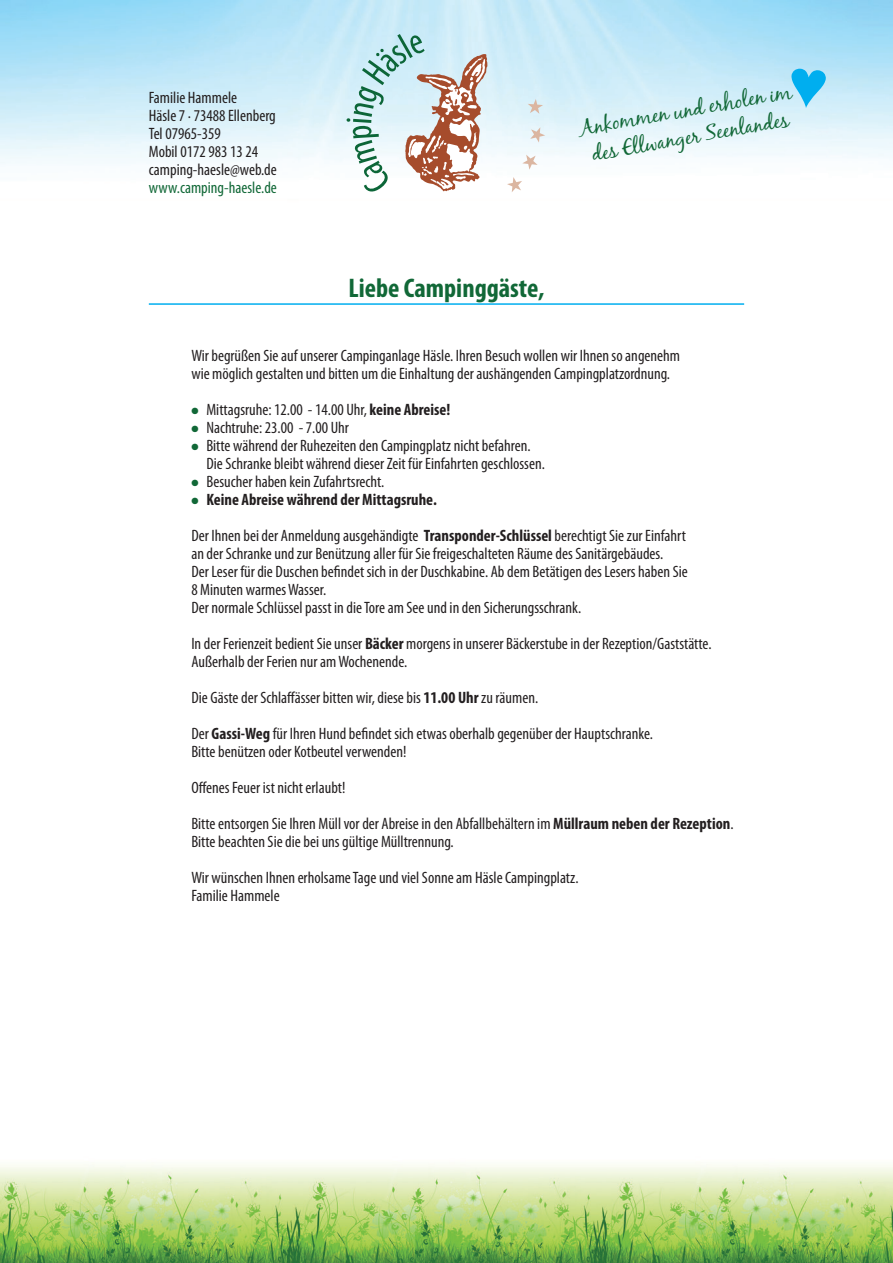
<style>
.page{position:relative;width:893px;height:1263px;background:#fff}
.page>*{position:absolute;margin:0;border:0;box-sizing:border-box;transform-origin:0 0}
.t1{font:700 condensed 27px "Myriad Pro";color:#116837}
.t2{font:21px/27px "Black Jack";color:#116837;text-align:center}
.t3{font:condensed 16.5px/18px "Myriad Pro";color:#231f20}
.t4{font:condensed 16.5px "Myriad Pro";color:#116837}
.s1{color:#116837}
.s2{font-weight:700}
</style>
<div class="page">
<img style="left:0;top:1164px;width:893px;height:99px">
<svg style="left:347px;top:34px;width:140px;height:158px"></svg>
<svg style="left:528px;top:99px;width:15px;height:15px"></svg>
<svg style="left:530px;top:127px;width:15px;height:16px"></svg>
<svg style="left:522px;top:155px;width:16px;height:15px"></svg>
<svg style="left:507px;top:177px;width:15px;height:15px"></svg>
<hr style="left:149px;top:303px;width:595px;height:2px;background:#00aeef">
<svg style="left:789px;top:67px;width:37px;height:42px;background:#c7e9f8"></svg>
<p class="t3" style="left:149px;top:88px;width:129px">Familie Hammele<br>Häsle 7 . 73488 Ellenberg<br>Tel 07965-359<br>Mobil 0172 983 13 24 camping-haesle@web.de</p>
<p class="t4" style="left:149px;top:177px;width:130px">www.camping-haesle.de</p>
<p class="t2" style="left:577px;top:115px;width:217px;rotate:-10deg">Ankommen und erholen im des Ellwanger Seenlandes</p>
<h1 class="t1" style="left:348px;top:271px;width:198px">Liebe Campinggäste,</h1>
<p class="t3" style="left:191px;top:346px;width:490px">Wir begrüßen Sie auf unserer Campinganlage Häsle. Ihren Besuch wollen wir Ihnen so angenehm wie möglich gestalten und bitten um die Einhaltung der aushängenden Campingplatzordnung.</p>
<p class="t3" style="left:191px;top:400px;width:261px"><span class="s1">●</span> Mittagsruhe: 12.00 - 14.00 Uhr, <span class="s2">keine Abreise!</span></p>
<p class="t3" style="left:191px;top:418px;width:159px"><span class="s1">●</span> Nachtruhe: 23.00 - 7.00 Uhr</p>
<p class="t3" style="left:206px;top:436px;width:340px;text-indent:-15px"><span class="s1">●</span> Bitte während der Ruhezeiten den Campingplatz nicht befahren.<br>Die Schranke bleibt während dieser Zeit für Einfahrten geschlossen.</p>
<p class="t3" style="left:191px;top:472px;width:194px"><span class="s1">●</span> Besucher haben kein Zufahrtsrecht.</p>
<p class="t3" style="left:191px;top:481px;width:496px;line-height:36px"><span class="s1">●</span> <span class="s2">Keine Abreise während der Mittagsruhe.<br></span>Der Ihnen bei der Anmeldung ausgehändigte <span class="s2">Transponder-Schlüssel</span> berechtigt Sie zur Einfahrt</p>
<p class="t3" style="left:191px;top:544px;width:498px">an der Schranke und zur Benützung aller für Sie freigeschalteten Räume des Sanitärgebäudes.<br>Der Leser für die Duschen befindet sich in der Duschkabine. Ab dem Betätigen des Lesers haben Sie 8 Minuten warmes Wasser.<br>Der normale Schlüssel passt in die Tore am See und in den Sicherungsschrank.</p>
<p class="t3" style="left:191px;top:634px;width:522px">In der Ferienzeit bedient Sie unser <span class="s2">Bäcker</span> morgens in unserer Bäckerstube in der Rezeption/Gaststätte.<br>Außerhalb der Ferien nur am Wochenende.</p>
<p class="t3" style="left:191px;top:679px;width:463px;line-height:36px">Die Gäste der Schlaffässer bitten wir, diese bis <span class="s2">11.00 Uhr</span> zu räumen.<br>Der <span class="s2">Gassi-Weg</span> für Ihren Hund befindet sich etwas oberhalb gegenüber der Hauptschranke.</p>
<p class="t3" style="left:191px;top:733px;width:544px;line-height:36px">Bitte benützen oder Kotbeutel verwenden!<br>Offenes Feuer ist nicht erlaubt!<br>Bitte entsorgen Sie Ihren Müll vor der Abreise in den Abfallbehältern im <span class="s2">Müllraum neben der Rezeption</span>.</p>
<p class="t3" style="left:191px;top:823px;width:389px;line-height:36px">Bitte beachten Sie die bei uns gültige Mülltrennung.<br>Wir wünschen Ihnen erholsame Tage und viel Sonne am Häsle Campingplatz.</p>
<p class="t3" style="left:191px;top:886px;width:90px">Familie Hammele</p>
</div>
